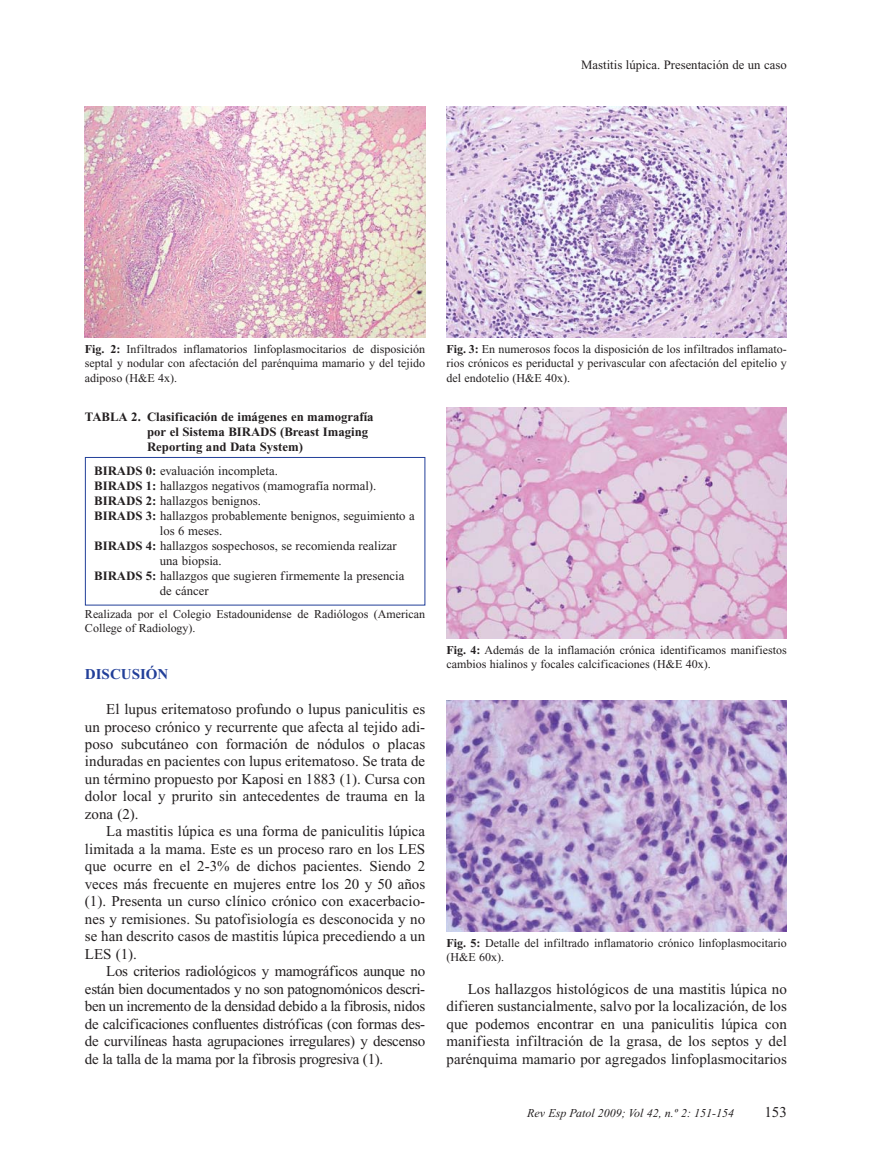
<style>
.page{position:relative;width:872px;height:1170px;background:#fff}
.page>*{position:absolute;margin:0;border:0;box-sizing:border-box;transform-origin:0 0}
.t1{font:15px/17.5px "Times New Roman";color:#231f20;text-align:justify}
.t2{font:700 15px "Times New Roman";color:#223f99}
.t3{font:12.75px "Times New Roman";color:#231f20}
.t4{font:700 12.75px/15px "Times New Roman";color:#231f20}
.t5{font:12px/14.2px "Times New Roman";color:#231f20}
.t6{font:italic 12px "Times New Roman";color:#231f20}
.s1{font-weight:700}
</style>
<div class="page">
<div style="left:85px;top:457px;width:340px;height:148px;border:1px solid #223f99"></div>
<img style="left:85px;top:107px;width:340px;height:231px">
<img style="left:446px;top:107px;width:341px;height:231px">
<img style="left:446px;top:407px;width:341px;height:231px">
<img style="left:446px;top:700px;width:341px;height:231px">
<p class="t3" style="left:581px;top:60px;width:207px">Mastitis lúpica. Presentación de un caso</p>
<p class="t5" style="left:85px;top:343px;width:342px;text-align:justify"><span class="s1">Fig. 2:</span> Infiltrados inflamatorios linfoplasmocitarios de disposición septal y nodular con afectación del parénquima mamario y del tejido adiposo (H&amp;E 4x).</p>
<p class="t5" style="left:446px;top:343px;width:342px;text-align:justify"><span class="s1">Fig. 3:</span> En numerosos focos la disposición de los infiltrados inflamato&shy;rios crónicos es periductal y perivascular con afectación del epitelio y del endotelio (H&amp;E 40x).</p>
<p class="t4" style="left:147px;top:410px;width:228px;text-indent:-62px">TABLA 2. Clasificación de imágenes en mamografía por el Sistema BIRADS (Breast Imaging<br>Reporting and Data System)</p>
<p class="t3" style="left:94px;top:466px;width:185px"><span class="s1">BIRADS 0:</span> evaluación incompleta.</p>
<p class="t3" style="left:94px;top:481px;width:284px"><span class="s1">BIRADS 1:</span> hallazgos negativos (mamografía normal).</p>
<p class="t3" style="left:94px;top:496px;width:168px"><span class="s1">BIRADS 2:</span> hallazgos benignos.</p>
<p class="t3" style="left:94px;top:511px;width:322px"><span class="s1">BIRADS 3:</span> hallazgos probablemente benignos, seguimiento a</p>
<p class="t3" style="left:160px;top:526px;width:64px">los 6 meses.</p>
<p class="t3" style="left:94px;top:541px;width:304px"><span class="s1">BIRADS 4:</span> hallazgos sospechosos, se recomienda realizar</p>
<p class="t3" style="left:160px;top:556px;width:63px">una biopsia.</p>
<p class="t3" style="left:94px;top:571px;width:312px"><span class="s1">BIRADS 5:</span> hallazgos que sugieren firmemente la presencia</p>
<p class="t3" style="left:160px;top:586px;width:50px">de cáncer</p>
<p class="t5" style="left:85px;top:608px;width:342px">Realizada por el Colegio Estadounidense de Radiólogos (American<br>College of Radiology).</p>
<p class="t2" style="left:85px;top:668px;width:85px">DISCUSIÓN</p>
<p class="t1" style="left:85px;top:701px;width:342px;text-indent:21px">El lupus eritematoso profundo o lupus paniculitis es un proceso crónico y recurrente que afecta al tejido adi&shy;poso subcutáneo con formación de nódulos o placas induradas en pacientes con lupus eritematoso. Se trata de un término propuesto por Kaposi en 1883 (1). Cursa con dolor local y prurito sin antecedentes de trauma en la zona (2).</p>
<p class="t1" style="left:85px;top:824px;width:342px;text-indent:21px">La mastitis lúpica es una forma de paniculitis lúpica limitada a la mama. Este es un proceso raro en los LES que ocurre en el 2-3% de dichos pacientes. Siendo 2 veces más frecuente en mujeres entre los 20 y 50 años (1). Presenta un curso clínico crónico con exacerbacio&shy;nes y remisiones. Su patofisiología es desconocida y no se han descrito casos de mastitis lúpica precediendo a un LES (1).</p>
<p class="t1" style="left:85px;top:963px;width:342px;text-indent:21px">Los criterios radiológicos y mamográficos aunque no están bien documentados y no son patognomónicos descri&shy;ben un incremento de la densidad debido a la fibrosis, nidos de calcificaciones confluentes distróficas (con formas des&shy;de curvilíneas hasta agrupaciones irregulares) y descenso de la talla de la mama por la fibrosis progresiva (1).</p>
<p class="t5" style="left:446px;top:643px;width:342px"><span class="s1">Fig. 4:</span> Además de la inflamación crónica identificamos manifiestos cambios hialinos y focales calcificaciones (H&amp;E 40x).</p>
<p class="t5" style="left:446px;top:937px;width:342px"><span class="s1">Fig. 5:</span> Detalle del infiltrado inflamatorio crónico linfoplasmocitario (H&amp;E 60x).</p>
<p class="t1" style="left:446px;top:981px;width:342px;text-indent:21px">Los hallazgos histológicos de una mastitis lúpica no difieren sustancialmente, salvo por la localización, de los que podemos encontrar en una paniculitis lúpica con manifiesta infiltración de la grasa, de los septos y del parénquima mamario por agregados linfoplasmocitarios</p>
<p class="t6" style="left:527px;top:1108px;width:209px">Rev Esp Patol 2009; Vol 42, n.º 2: 151-154</p>
<p class="t1" style="left:764px;top:1104px;width:24px">153</p>
</div>
